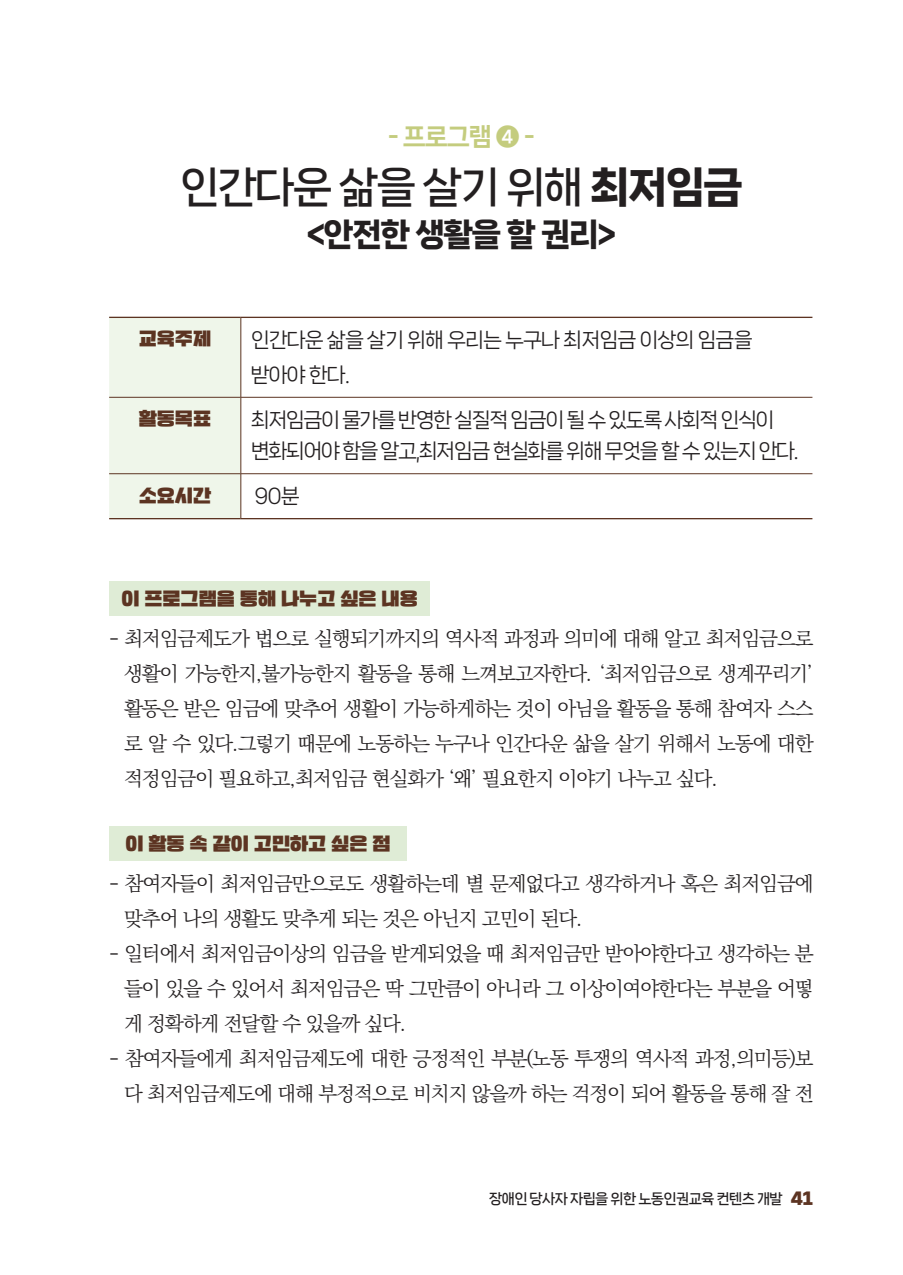
<style>
.page{position:relative;width:903px;height:1275px;background:#fff}
.page>*{position:absolute;margin:0;border:0;box-sizing:border-box;transform-origin:0 0}
.본문_11_5pt{font:42px "Nanum Square Neo TTF c Bd";letter-spacing:-.05em;color:#231f20}
.본문_11_5pt-2{font:31.5px "Nanum Square Neo TTF e Hv";letter-spacing:-.05em;color:#231f20}
.t1{font:24.5px "Nanum Square Neo TTF d Eb";color:#c4cc7e}
.본문_11_5pt-3{font:300 20.12px/35px "Ko Pub Batang";letter-spacing:-.05em;color:#231f20;text-align:justify}
.본문_11_5pt-4{font:20.12px/31.5px "Nanum Square Neo TTF b Rg";letter-spacing:-.075em;color:#231f20}
.본문_11_5pt-5{font:20.12px/35px "Nanum Square Neo TTF b Rg";letter-spacing:-.05em;color:#231f20}
.본문_11_5pt-6{font:900 18.2px "Namsan Yangbokjum";color:#5c3422}
.t2{font:14px "Nanum Square Neo TTF c Bd";letter-spacing:-.05em;color:#231f20}
.s1{font-family:"Nanum Square Neo TTF e Hv"}
.s2{font-family:"Namsan Yangbokjum Heavy OTF";font-size:15.75px;color:#5c3422}
</style>
<div class="page">
<div style="left:109px;top:318px;width:131px;height:200px;background:#eff6ea"></div>
<hr style="left:109px;top:317px;width:132px;height:1px;background:#5c3422">
<hr style="left:241px;top:317px;width:571px;height:1px;background:#5c3422">
<hr style="left:109px;top:518px;width:132px;height:1px;background:#5c3422">
<hr style="left:241px;top:518px;width:571px;height:1px;background:#5c3422">
<hr style="left:240px;top:318px;width:1px;height:79px;background:#5c3422">
<hr style="left:109px;top:397px;width:132px;height:1px;background:#5c3422">
<hr style="left:241px;top:397px;width:571px;height:1px;background:#5c3422">
<hr style="left:240px;top:397px;width:1px;height:76px;background:#5c3422">
<hr style="left:109px;top:473px;width:132px;height:1px;background:#5c3422">
<hr style="left:241px;top:473px;width:571px;height:1px;background:#5c3422">
<hr style="left:240px;top:474px;width:1px;height:44px;background:#5c3422">
<div style="left:109px;top:581px;width:321px;height:35px;background:#dfecd6"></div>
<div style="left:109px;top:826px;width:298px;height:35px;background:#dfecd6"></div>
<p class="t1" style="left:388px;top:123px;width:149px">- 프로그램 ❹ -</p>
<p class="본문_11_5pt" style="left:180px;top:165px;width:565px">인간다운 삶을 살기 위해 <span class="s1">최저임금</span></p>
<p class="본문_11_5pt-2" style="left:306px;top:217px;width:311px">&lt;안전한 생활을 할 권리&gt;</p>
<p class="본문_11_5pt-6" style="left:139px;top:325px;width:74px">교육주제</p>
<p class="본문_11_5pt-5" style="left:251px;top:323px;width:503px">인간다운 삶을 살기 위해 우리는 누구나 최저임금 이상의 임금을 받아야 한다.</p>
<p class="본문_11_5pt-6" style="left:139px;top:405px;width:74px">활동목표</p>
<p class="본문_11_5pt-4" style="left:251px;top:405px;width:549px">최저임금이 물가를 반영한 실질적 임금이 될 수 있도록 사회적 인식이 변화되어야 함을 알고,최저임금 현실화를 위해 무엇을 할 수 있는지 안다.</p>
<p class="본문_11_5pt-6" style="left:139px;top:482px;width:74px">소요시간</p>
<p class="본문_11_5pt-4" style="left:255px;top:481px;width:47px">90분</p>
<p class="본문_11_5pt-6" style="left:121px;top:585px;width:298px">이 프로그램을 통해 나누고 싶은 내용</p>
<p class="본문_11_5pt-3" style="left:124px;top:622px;width:691px;text-indent:-15px">- 최저임금제도가 법으로 실행되기까지의 역사적 과정과 의미에 대해 알고 최저임금으로 생활이 가능한지,불가능한지 활동을 통해 느껴보고자한다. ‘최저임금으로 생계꾸리기’ 활동은 받은 임금에 맞추어 생활이 가능하게하는 것이 아님을 활동을 통해 참여자 스스 로 알 수 있다.그렇기 때문에 노동하는 누구나 인간다운 삶을 살기 위해서 노동에 대한 적정임금이 필요하고,최저임금 현실화가 ‘왜’ 필요한지 이야기 나누고 싶다.</p>
<p class="본문_11_5pt-6" style="left:125px;top:830px;width:267px">이 활동 속 같이 고민하고 싶은 점</p>
<p class="본문_11_5pt-3" style="left:124px;top:867px;width:691px;text-indent:-15px">- 참여자들이 최저임금만으로도 생활하는데 별 문제없다고 생각하거나 혹은 최저임금에 맞추어 나의 생활도 맞추게 되는 것은 아닌지 고민이 된다.</p>
<p class="본문_11_5pt-3" style="left:124px;top:937px;width:691px;text-indent:-15px">- 일터에서 최저임금이상의 임금을 받게되었을 때 최저임금만 받아야한다고 생각하는 분 들이 있을 수 있어서 최저임금은 딱 그만큼이 아니라 그 이상이여야한다는 부분을 어떻 게 정확하게 전달할 수 있을까 싶다.</p>
<p class="본문_11_5pt-3" style="left:109px;top:1042px;width:706px;text-align:right">- 참여자들에게 최저임금제도에 대한 긍정적인 부분(노동 투쟁의 역사적 과정,의미등)보 다 최저임금제도에 대해 부정적으로 비치지 않을까 하는 걱정이 되어 활동을 통해 잘 전</p>
<p class="t2" style="left:489px;top:1191px;width:326px">장애인 당사자 자립을 위한 노동인권교육 컨텐츠 개발 <span class="s2">41</span></p>
</div>
